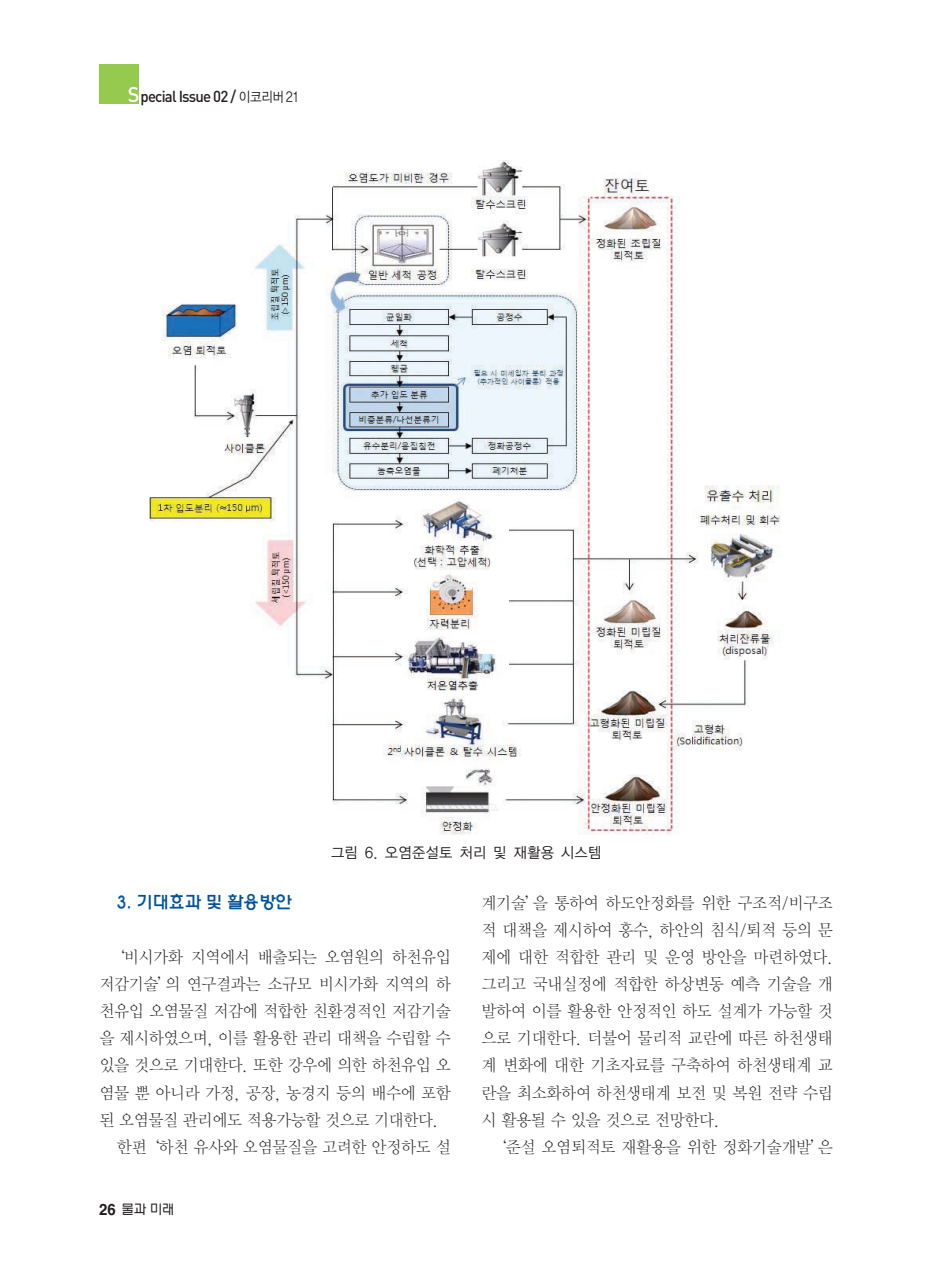
<style>
.page{position:relative;width:931px;height:1274px;background:#fff}
.page>*{position:absolute;margin:0;border:0;box-sizing:border-box;transform-origin:0 0}
.t1{font:500 17.5px "HY Wul Nun";letter-spacing:-.03em;color:#01549c;scale:.95 1}
.t2{font:16.62px "Y Mj O11";letter-spacing:-.065em;color:#231f20;scale:.95 1}
.t3{font:500 15.75px "DIN";letter-spacing:-.055em;color:#231f20;scale:.95 1}
.t4{font:14.88px "YGO12";letter-spacing:-.035em;color:#231f20;scale:.95 1}
.t5{font:300 14px "HY Wul Nun";color:#231f20;scale:.9 1}
.s1{font-size:21px;color:#fff}
.s2{font-family:"YGO12";font-weight:400;font-size:14px}
.s3{font-family:"Helvetica";font-weight:700;font-size:15.75px}
</style>
<div class="page">
<div style="left:99px;top:64px;width:40px;height:40px;background:#96ca4e"></div>
<img style="left:150px;top:160px;width:631px;height:675px">
<p class="t3" style="left:128px;top:91px;width:181px"><span class="s1">S</span>pecial Issue 02 / <span class="s2">이코리버21</span></p>
<p class="t4" style="left:331px;top:845px;width:287px">그림 6. 오염준설토 처리 및 재활용 시스템</p>
<p class="t1" style="left:117px;top:895px;width:186px">3. 기대효과 및 활용방안</p>
<p class="t2" style="left:109px;top:949px;width:362px">‘비시가화 지역에서 배출되는 오염원의 하천유입</p>
<p class="t2" style="left:99px;top:977px;width:372px">저감기술’의 연구결과는 소규모 비시가화 지역의 하</p>
<p class="t2" style="left:99px;top:1004px;width:372px">천유입 오염물질 저감에 적합한 친환경적인 저감기술</p>
<p class="t2" style="left:99px;top:1031px;width:372px">을 제시하였으며, 이를 활용한 관리 대책을 수립할 수</p>
<p class="t2" style="left:99px;top:1058px;width:372px">있을 것으로 기대한다. 또한 강우에 의한 하천유입 오</p>
<p class="t2" style="left:99px;top:1085px;width:372px">염물 뿐 아니라 가정, 공장, 농경지 등의 배수에 포함</p>
<p class="t2" style="left:99px;top:1112px;width:359px">된 오염물질 관리에도 적용가능할 것으로 기대한다.</p>
<p class="t2" style="left:117px;top:1139px;width:354px">한편‘하천 유사와 오염물질을 고려한 안정하도 설</p>
<p class="t5" style="left:99px;top:1204px;width:85px"><span class="s3">26</span> 물과 미래</p>
<p class="t2" style="left:481px;top:895px;width:372px">계기술’을 통하여 하도안정화를 위한 구조적/비구조</p>
<p class="t2" style="left:481px;top:922px;width:372px">적 대책을 제시하여 홍수, 하안의 침식/퇴적 등의 문</p>
<p class="t2" style="left:481px;top:949px;width:372px">제에 대한 적합한 관리 및 운영 방안을 마련하였다.</p>
<p class="t2" style="left:481px;top:977px;width:372px">그리고 국내실정에 적합한 하상변동 예측 기술을 개</p>
<p class="t2" style="left:481px;top:1004px;width:372px">발하여 이를 활용한 안정적인 하도 설계가 가능할 것</p>
<p class="t2" style="left:481px;top:1031px;width:372px">으로 기대한다. 더불어 물리적 교란에 따른 하천생태</p>
<p class="t2" style="left:481px;top:1058px;width:372px">계 변화에 대한 기초자료를 구축하여 하천생태계 교</p>
<p class="t2" style="left:481px;top:1085px;width:372px">란을 최소화하여 하천생태계 보전 및 복원 전략 수립</p>
<p class="t2" style="left:481px;top:1112px;width:253px">시 활용될 수 있을 것으로 전망한다.</p>
<p class="t2" style="left:491px;top:1139px;width:362px">‘준설 오염퇴적토 재활용을 위한 정화기술개발’은</p>
</div>
